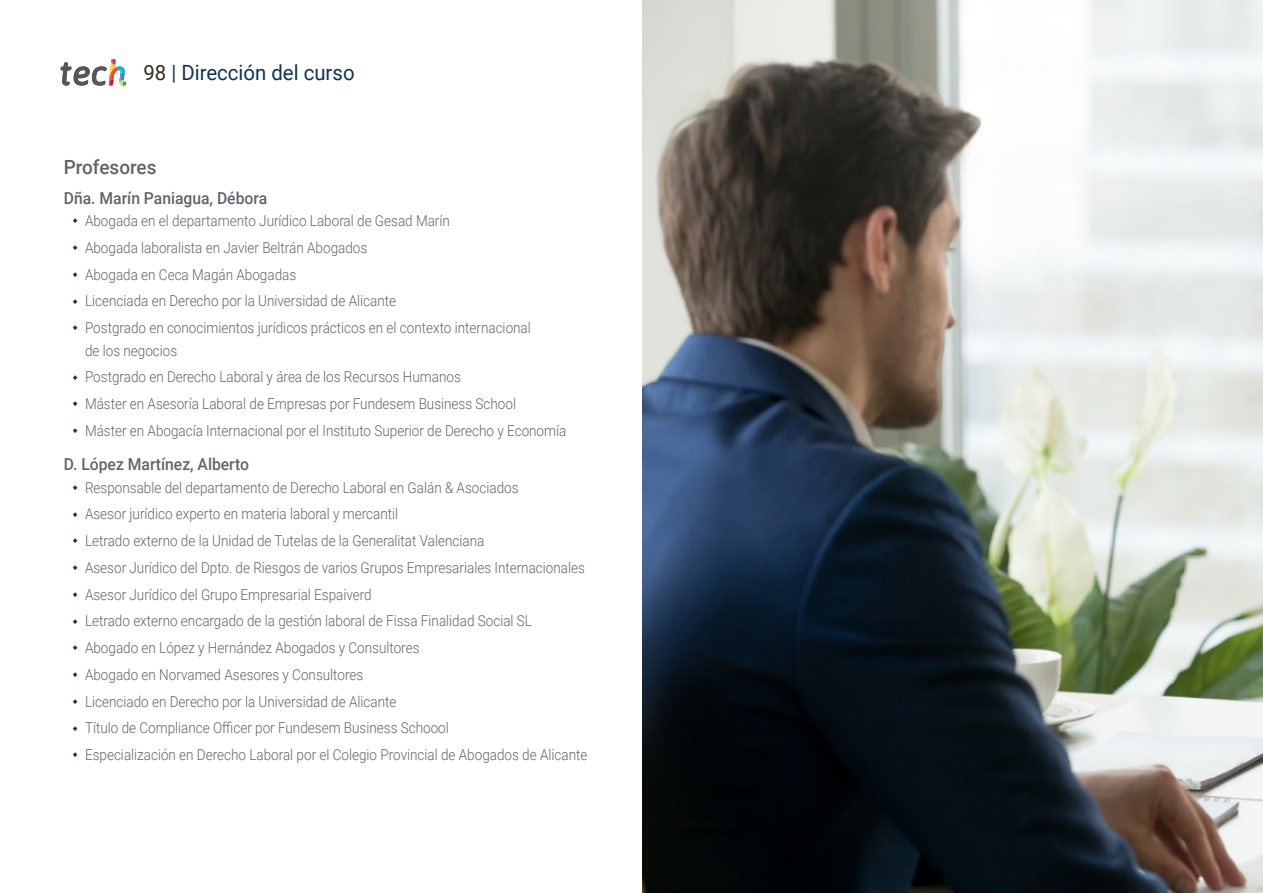
<style>
.page{position:relative;width:1263px;height:893px;background:#fff}
.page>*{position:absolute;margin:0;border:0;box-sizing:border-box;transform-origin:0 0}
.t1{font:21px "Roboto";color:#123352}
.t2{font:500 19.5px "Roboto";color:#61646a}
.t3{font:500 16.5px "Roboto";color:#61646a;scale:.95 1}
.t4{font:300 15px/26.7px "Roboto";color:#61646a;scale:.9 1}
.s1{color:#312e20}
</style>
<div class="page">
<img style="left:642px;top:0;width:621px;height:893px">
<svg style="left:61px;top:59px;width:65px;height:27px"></svg>
<h1 class="t1" style="left:144px;top:57px;width:213px"><span class="s1">98</span> | Dirección del curso</h1>
<h2 class="t2" style="left:64px;top:154px;width:94px">Profesores</h2>
<p class="t3" style="left:64px;top:186px;width:216px">Dña. Marín Paniagua, Débora</p>
<p class="t4" style="left:85px;top:207px;width:497px">Abogada en el departamento Jurídico Laboral de Gesad Marín<br>Abogada laboralista en Javier Beltrán Abogados<br>Abogada en Ceca Magán Abogadas<br>Licenciada en Derecho por la Universidad de Alicante<br>Postgrado en conocimientos jurídicos prácticos en el contexto internacional</p>
<p class="t4" style="left:85px;top:336px;width:536px">de los negocios<br>Postgrado en Derecho Laboral y área de los Recursos Humanos<br>Máster en Asesoría Laboral de Empresas por Fundesem Business School<br>Máster en Abogacía Internacional por el Instituto Superior de Derecho y Economía</p>
<p class="t3" style="left:64px;top:453px;width:197px">D. López Martínez, Alberto</p>
<p class="t4" style="left:85px;top:473px;width:560px">Responsable del departamento de Derecho Laboral en Galán &amp; Asociados<br>Asesor jurídico experto en materia laboral y mercantil<br>Letrado externo de la Unidad de Tutelas de la Generalitat Valenciana<br>Asesor Jurídico del Dpto. de Riesgos de varios Grupos Empresariales Internacionales Asesor Jurídico del Grupo Empresarial Espaiverd<br>Letrado externo encargado de la gestión laboral de Fissa Finalidad Social SL Abogado en López y Hernández Abogados y Consultores<br>Abogado en Norvamed Asesores y Consultores<br>Licenciado en Derecho por la Universidad de Alicante<br>Título de Compliance Officer por Fundesem Business Schoool<br>Especialización en Derecho Laboral por el Colegio Provincial de Abogados de Alicante</p>
</div>
